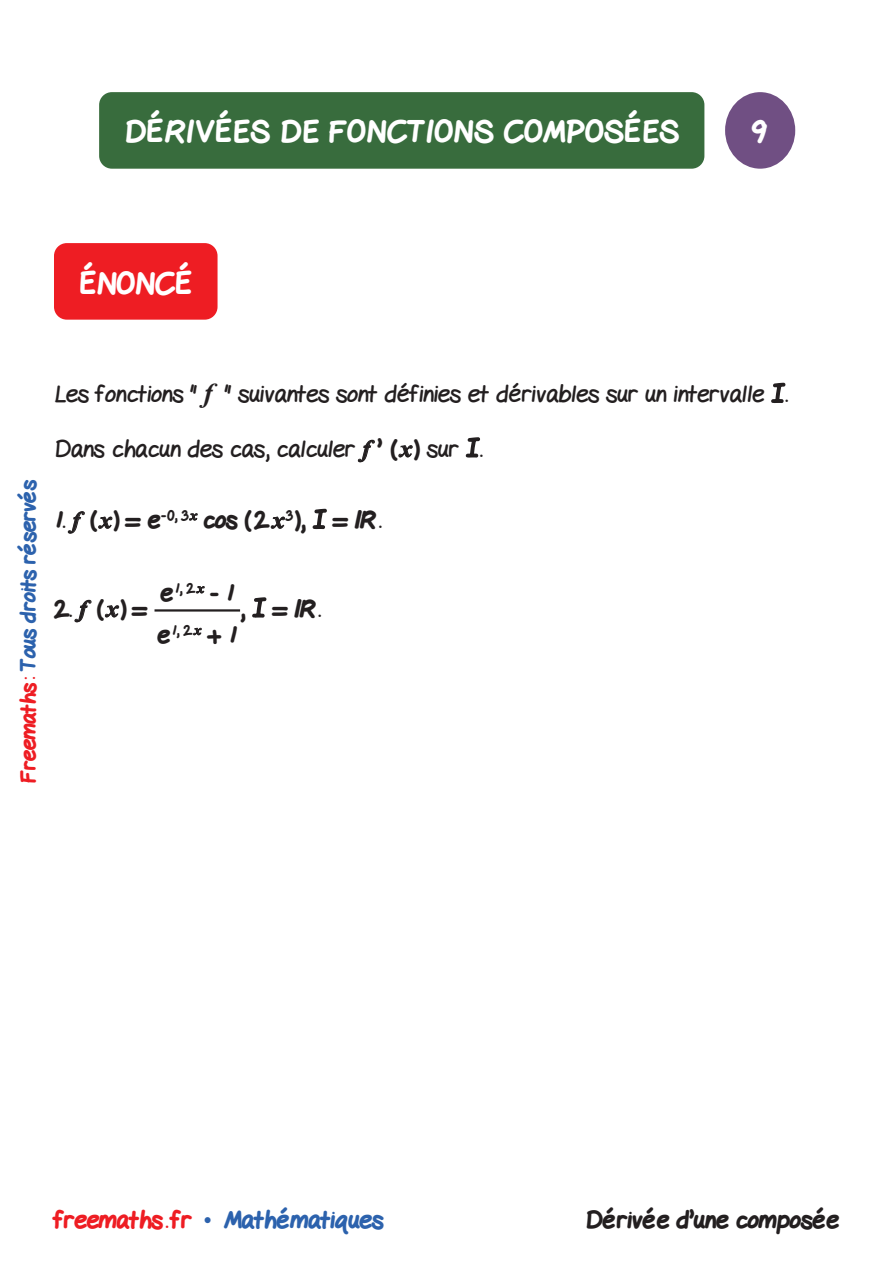
<style>
.page{position:relative;width:893px;height:1263px;background:#fff}
.page>*{position:absolute;margin:0;border:0;box-sizing:border-box;transform-origin:0 0}
.t1{font:800 30px "Gel Pen";letter-spacing:.02em;color:#fff}
.Texte-Ennonce{font:24px "Gel Pen";color:#231f20}
.Texte-Ennonce-2{font:800 24px "Gel Pen";color:#231f20}
.t2{font:800 24px "Gel Pen";color:#2c62ad}
.Texte{font:800 24px "Gel Pen";color:#231f20}
.t3{font:800 21px "Gel Pen";letter-spacing:-.01em;color:#2c62ad}
.s1{color:#ee1d23}
.s2{font-family:"Times New Roman";font-weight:700;font-style:italic;font-size:27px}
.s3{font-family:"Times New Roman";font-weight:700;font-style:italic}
.s4{font-weight:800}
.s5{font-family:"Times New Roman";font-weight:400}
</style>
<div class="page">
<div style="left:54px;top:243px;width:164px;height:77px;background:#ee1d23;border-radius:13px"></div>
<div style="left:725px;top:92px;width:70px;height:77px;background:#704f83;border-radius:50%"></div>
<div style="left:99px;top:92px;width:605px;height:77px;background:#386c3d;border-radius:13px"></div>
<svg style="left:771px;top:382px;width:15px;height:21px"></svg>
<svg style="left:465px;top:437px;width:15px;height:21px"></svg>
<svg style="left:312px;top:508px;width:15px;height:22px"></svg>
<hr style="left:155px;top:609px;width:85px;height:3px;background:#231f20">
<svg style="left:252px;top:597px;width:15px;height:21px"></svg>
<p class="t1" style="left:125px;top:109px;width:556px">DÉRIVÉES DE FONCTIONS COMPOSÉES</p>
<p class="t1" style="left:752px;top:109px;width:16px">9</p>
<p class="t1" style="left:80px;top:260px;width:114px">ÉNONCÉ</p>
<p class="t3" style="left:12px;top:783px;width:305px;rotate:-90deg"><span class="s1">Freemaths:</span> Tous droits réservés</p>
<p class="Texte-Ennonce" style="left:54px;top:374px;width:735px">Les fonctions " <span class="s2">f</span> " suivantes sont définies et dérivables sur un intervalle .</p>
<p class="Texte-Ennonce" style="left:54px;top:429px;width:430px">Dans chacun des cas, calculer <span class="s3">f</span> <span class="s4">’ (</span><span class="s3">x</span><span class="s4">)</span> sur .</p>
<p class="Texte-Ennonce-2" style="left:54px;top:501px;width:329px">1. <span class="s3">f</span> (<span class="s3">x</span>) = e<sup>-0,</sup> <sup>3</sup><sup>x</sup> cos (2<span class="s3">x</span><sup>3</sup>), = ¨.</p>
<p class="Texte-Ennonce-2" style="left:54px;top:590px;width:95px">2. <span class="s3">f</span> (<span class="s3">x</span>) =</p>
<p class="Texte" style="left:160px;top:574px;width:75px">e<sup>1,</sup> <sup>2</sup><sup>x</sup> - 1</p>
<p class="Texte" style="left:158px;top:616px;width:81px">e<sup>1,</sup> <sup>2</sup><sup>x</sup> + 1</p>
<p class="Texte-Ennonce-2" style="left:240px;top:590px;width:82px">, = ¨.</p>
<p class="t2" style="left:54px;top:1201px;width:331px"><span class="s1">freemaths . fr</span> <span class="s5">•</span> Mathématiques</p>
<p class="Texte-Ennonce-2" style="left:585px;top:1201px;width:255px">Dérivée d’une composée</p>
</div>
